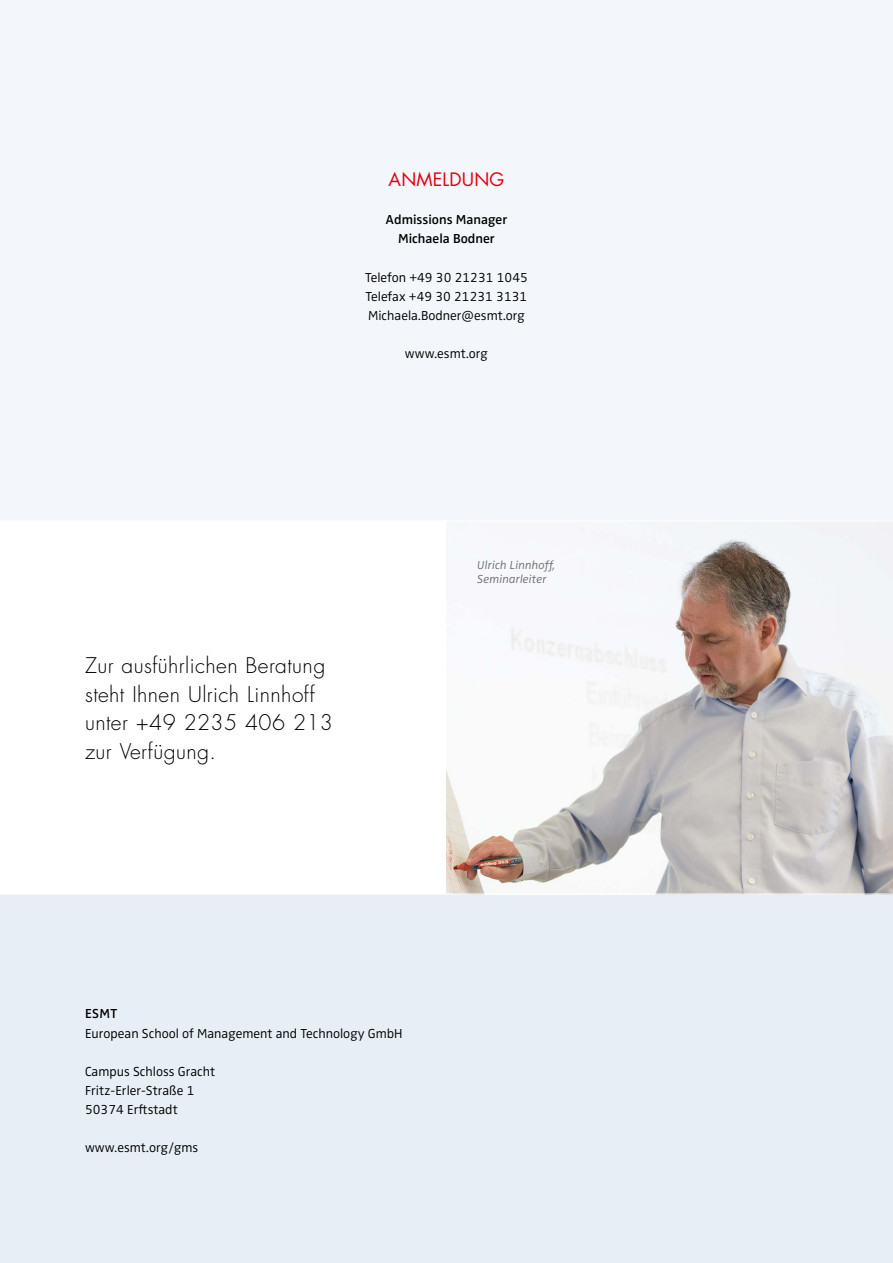
<style>
.page{position:relative;width:893px;height:1263px;background:#fff}
.page>*{position:absolute;margin:0;border:0;box-sizing:border-box;transform-origin:0 0}
.t1{font:300 21px/28.5px "Futura Std";letter-spacing:.02em;color:#000}
.t2{font:18px "Futura Std";letter-spacing:.01em;color:#e3000f}
.t3{font:300 13.5px/19.2px "Zwo OT";color:#000}
.t4{font:600 13.5px/19.2px "Zwo OT";color:#000;text-align:center}
.t5{font:italic 300 12px/14.4px "Zwo OT";letter-spacing:.01em;color:#6f6f6e}
</style>
<div class="page">
<div style="left:0;top:894px;width:893px;height:369px;background:#e7eef5"></div>
<img style="left:446px;top:522px;width:447px;height:371px">
<div style="left:0;top:0;width:893px;height:521px;background:#f3f6fa"></div>
<hr style="left:0;top:520px;width:893px;height:1px;background:#fff">
<hr style="left:0;top:893px;width:893px;height:2px;background:#fff">
<h2 class="t2" style="left:389px;top:168px;width:117px">ANMELDUNG</h2>
<p class="t4" style="left:386px;top:210px;width:123px">Admissions Manager<br>Michaela Bodner</p>
<p class="t3" style="left:365px;top:268px;width:164px;text-align:justify">Telefon +49 30 21231 1045<br>Telefax +49 30 21231 3131<br>Michaela.Bodner@esmt.org</p>
<p class="t3" style="left:405px;top:344px;width:85px">www.esmt.org</p>
<h1 class="t1" style="left:85px;top:652px;width:249px">Zur ausführlichen Beratung steht Ihnen Ulrich Linnhoff unter +49 2235 406 213 zur Verfügung.</h1>
<p class="t5" style="left:477px;top:558px;width:79px">Ulrich Linnhoff,<br>Seminarleiter</p>
<p class="t4" style="left:85px;top:1005px;width:34px">ESMT</p>
<p class="t3" style="left:85px;top:1024px;width:319px">European School of Management and Technology GmbH</p>
<p class="t3" style="left:85px;top:1062px;width:132px">Campus Schloss Gracht<br>Fritz-Erler-Straße 1<br>50374 Erftstadt</p>
<p class="t3" style="left:85px;top:1139px;width:115px">www.esmt.org/gms</p>
</div>
